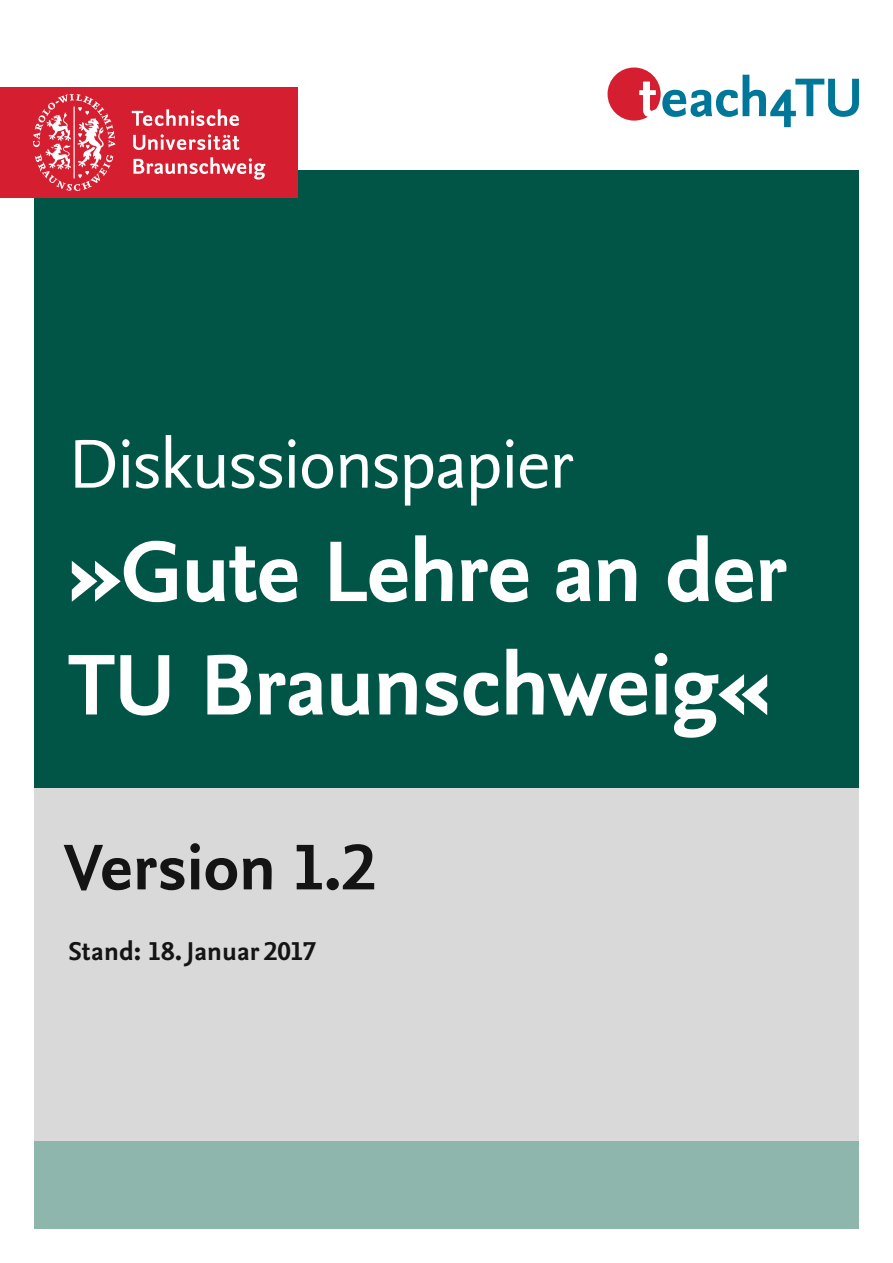
<style>
.page{position:relative;width:893px;height:1263px;background:#fff}
.page>*{position:absolute;margin:0;border:0;box-sizing:border-box;transform-origin:0 0}
.t1{font:700 90px/113.4px "Nexus Sans Pro";letter-spacing:-.01em;color:#fff}
.t2{font:72px "Nexus Sans Pro";letter-spacing:-.025em;color:#fff}
.t3{font:700 67.5px "Nexus Sans Pro";letter-spacing:-.005em;color:#131413}
.t4{font:700 27px "Nexus Sans Pro";letter-spacing:.01em;color:#131413}
</style>
<div class="page">
<div style="left:34px;top:170px;width:825px;height:617px;background:#005547"></div>
<div style="left:34px;top:1140px;width:825px;height:89px;background:#8fb6ad"></div>
<div style="left:34px;top:787px;width:825px;height:353px;background:#d9d9d9"></div>
<div style="left:0;top:87px;width:298px;height:111px;background:#d51f30"></div>
<svg style="left:33px;top:94px;width:82px;height:97px"></svg>
<svg style="left:132px;top:109px;width:107px;height:17px"></svg>
<svg style="left:133px;top:134px;width:106px;height:16px"></svg>
<svg style="left:133px;top:157px;width:132px;height:23px"></svg>
<svg style="left:608px;top:68px;width:251px;height:59px"></svg>
<p class="t2" style="left:68px;top:410px;width:507px">Diskussionspapier</p>
<p class="t1" style="left:68px;top:510px;width:719px">»Gute Lehre an der<br>TU Braunschweig«</p>
<p class="t3" style="left:64px;top:816px;width:313px">Version 1.2</p>
<p class="t4" style="left:68px;top:931px;width:249px">Stand: 18. Januar 2017</p>
</div>
